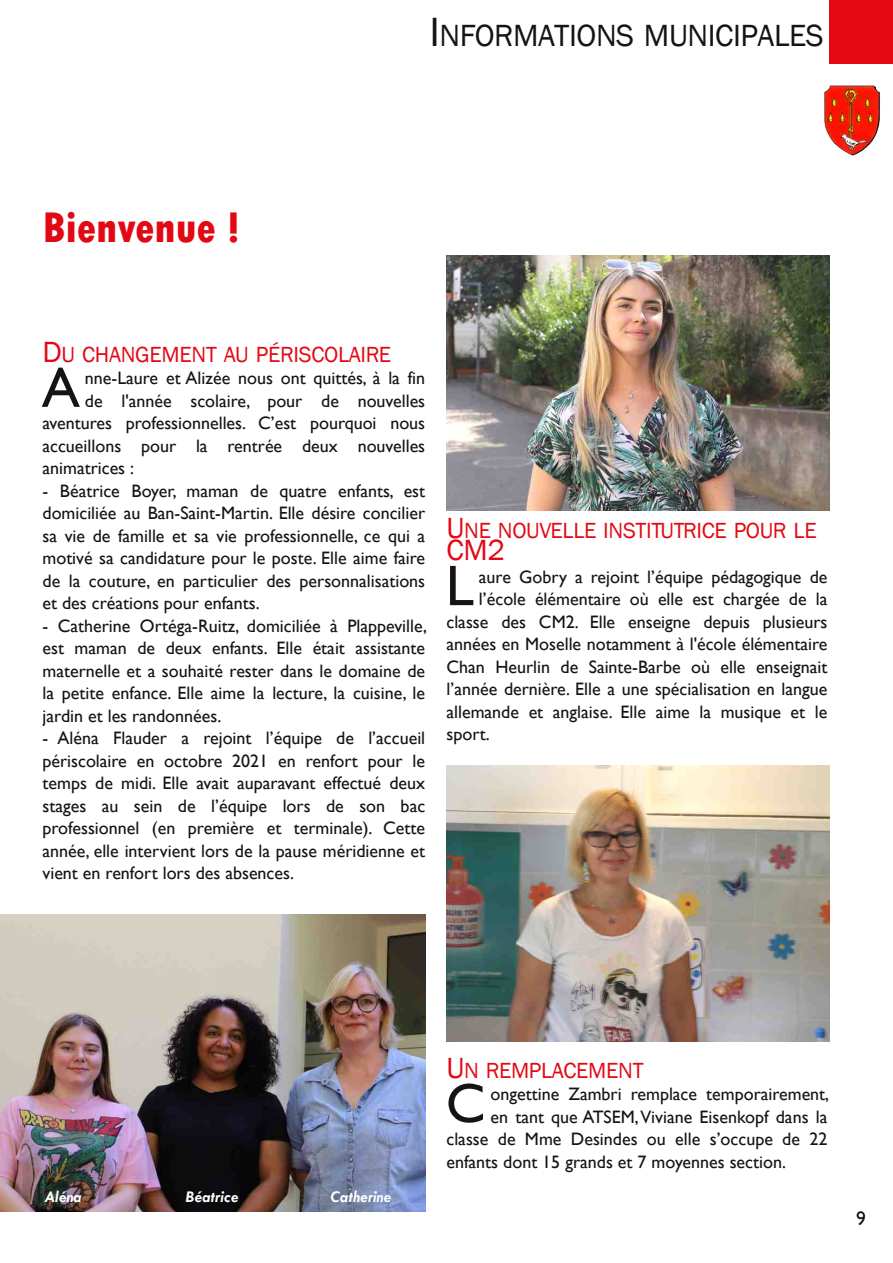
<style>
.page{position:relative;width:893px;height:1263px;background:#fff}
.page>*{position:absolute;margin:0;border:0;box-sizing:border-box;transform-origin:0 0}
.t1{font:57.45px "Gill Sans";color:#161413}
.t2{font:57.15px "Gill Sans";color:#161413}
.t3{font:56.1px "Gill Sans";color:#161413}
.t4{font:800 condensed 45px "Tw Cen";color:#e30914}
.t5{font:31.5px "Franklin Gothic";letter-spacing:-.015em;color:#161413}
.t6{font:30px "Franklin Gothic";color:#e30914}
.t7{font:22.5px "Franklin Gothic";letter-spacing:-.015em;color:#e30914}
.t8{font:19.5px "Gill Sans";color:#161413}
.t9{font:18px/22.5px "Gill Sans";color:#161413;text-align:justify}
.t10{font:italic 700 16.5px "Tw Cen";color:#fff}
.s1{font-size:42px}
.s2{font-size:30px}
</style>
<div class="page">
<div style="left:829px;top:0;width:64px;height:64px;background:#e30914"></div>
<img style="left:825px;top:85px;width:55px;height:71px">
<img style="left:446px;top:255px;width:383px;height:255px">
<img style="left:0;top:914px;width:425px;height:298px">
<img style="left:446px;top:765px;width:383px;height:277px">
<h3 class="t4" style="left:43px;top:203px;width:199px">Bienvenue !</h3>
<h3 class="t5" style="left:429px;top:17px;width:396px"><span class="s1">I</span>NFORMATIONS MUNICIPALES</h3>
<p class="t7" style="left:43px;top:341px;width:350px"><span class="s2">D</span>U CHANGEMENT AU PÉRISCOLAIRE</p>
<h2 class="t2" style="left:42px;top:354px;width:40px">A</h2>
<p class="t9" style="left:85px;top:367px;width:342px">nne-Laure et Alizée nous ont quittés, à la fin</p>
<p class="t9" style="left:85px;top:389px;width:342px">de l'année scolaire, pour de nouvelles</p>
<p class="t9" style="left:43px;top:412px;width:384px">aventures professionnelles. C’est pourquoi nous</p>
<p class="t9" style="left:43px;top:434px;width:384px">accueillons pour la rentrée deux nouvelles</p>
<p class="t9" style="left:43px;top:457px;width:93px">animatrices :</p>
<p class="t9" style="left:43px;top:479px;width:384px">- Béatrice Boyer, maman de quatre enfants, est domiciliée au Ban-Saint-Martin. Elle désire concilier sa vie de famille et sa vie professionnelle, ce qui a motivé sa candidature pour le poste. Elle aime faire de la couture, en particulier des personnalisations et des créations pour enfants.</p>
<p class="t9" style="left:43px;top:614px;width:386px">- Catherine Ortéga-Ruitz, domiciliée à Plappeville, est maman de deux enfants. Elle était assistante maternelle et a souhaité rester dans le domaine de la petite enfance. Elle aime la lecture, la cuisine, le jardin et les randonnées.</p>
<p class="t9" style="left:43px;top:727px;width:384px">- Aléna Flauder a rejoint l’équipe de l’accueil périscolaire en octobre 2021 en renfort pour le temps de midi. Elle avait auparavant effectué deux stages au sein de l’équipe lors de son bac professionnel (en première et terminale). Cette année, elle intervient lors de la pause méridienne et vient en renfort lors des absences.</p>
<p class="t7" style="left:446px;top:517px;width:372px"><span class="s2">U</span>NE NOUVELLE INSTITUTRICE POUR LE</p>
<h3 class="t6" style="left:446px;top:533px;width:60px">CM2</h3>
<h1 class="t1" style="left:446px;top:552px;width:30px">L</h1>
<p class="t9" style="left:479px;top:565px;width:350px">aure Gobry a rejoint l’équipe pédagogique de</p>
<p class="t9" style="left:479px;top:588px;width:350px">l’école élémentaire où elle est chargée de la</p>
<p class="t9" style="left:446px;top:610px;width:382px">classe des CM2. Elle enseigne depuis plusieurs</p>
<p class="t9" style="left:446px;top:633px;width:382px">années en Moselle notamment à l'école élémentaire</p>
<p class="t9" style="left:446px;top:655px;width:382px">Chan Heurlin de Sainte-Barbe où elle enseignait</p>
<p class="t9" style="left:446px;top:678px;width:382px">l’année dernière. Elle a une spécialisation en langue</p>
<p class="t9" style="left:446px;top:700px;width:382px">allemande et anglaise. Elle aime la musique et le</p>
<p class="t9" style="left:446px;top:723px;width:45px">sport.</p>
<p class="t10" style="left:45px;top:1188px;width:38px">Aléna</p>
<p class="t10" style="left:186px;top:1187px;width:55px">Béatrice</p>
<p class="t10" style="left:331px;top:1188px;width:62px">Catherine</p>
<p class="t7" style="left:446px;top:1057px;width:199px"><span class="s2">U</span>N REMPLACEMENT</p>
<h3 class="t3" style="left:446px;top:1070px;width:41px">C</h3>
<p class="t9" style="left:490px;top:1083px;width:340px">ongettine Zambri remplace temporairement,</p>
<p class="t9" style="left:490px;top:1105px;width:338px">en tant que ATSEM,Viviane Eisenkopf dans la</p>
<p class="t9" style="left:446px;top:1128px;width:382px">classe de Mme Desindes ou elle s’occupe de 22</p>
<p class="t9" style="left:446px;top:1150px;width:341px">enfants dont 15 grands et 7 moyennes section.</p>
<p class="t8" style="left:856px;top:1207px;width:11px">9</p>
</div>
